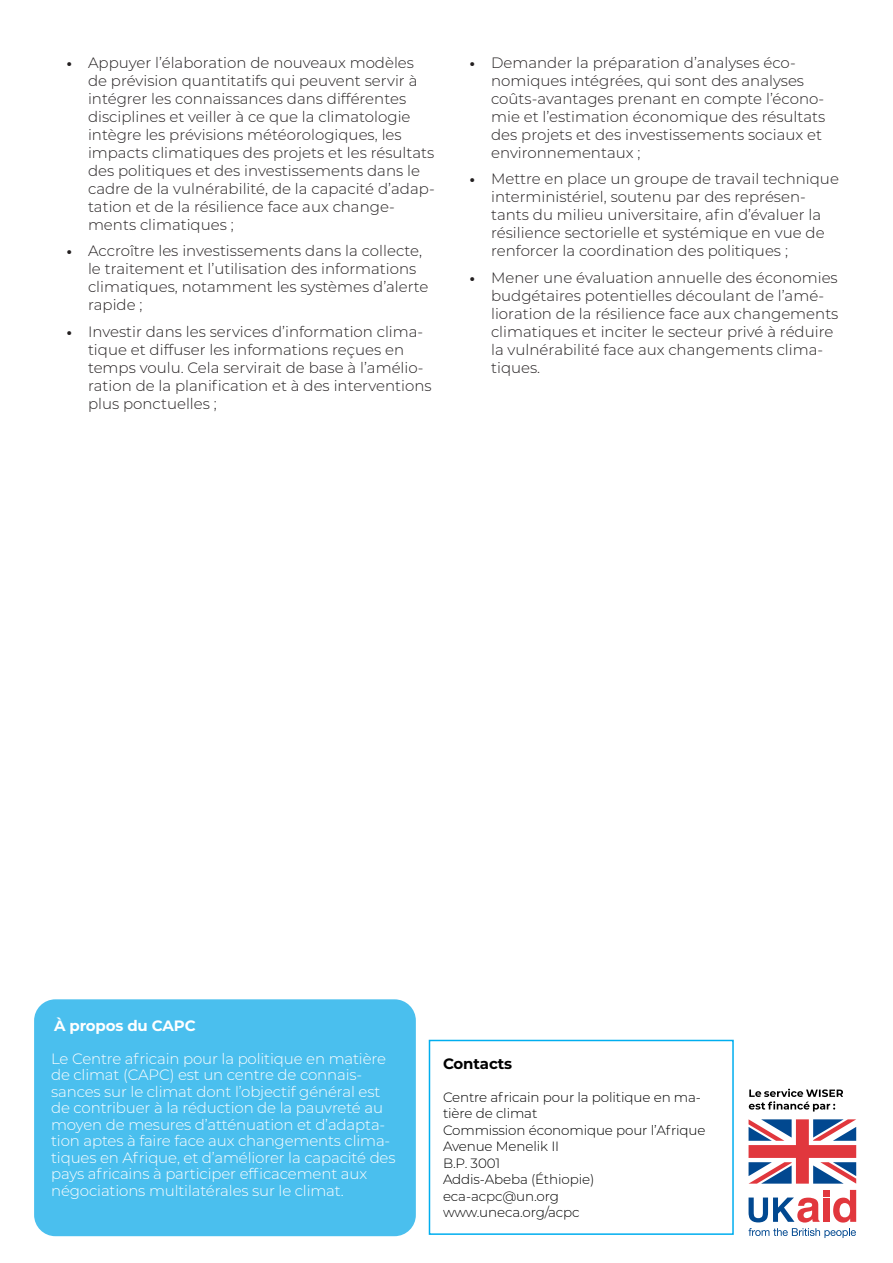
<style>
.page{position:relative;width:893px;height:1263px;background:#fff}
.page>*{position:absolute;margin:0;border:0;box-sizing:border-box;transform-origin:0 0}
.t1{font:300 15px/18px "Montserrat";color:#231f20}
.t2{font:300 15px/16.5px "Montserrat";letter-spacing:-.01em;color:#fff}
.t3{font:700 15px "Montserrat";letter-spacing:-.01em;color:#fff}
.t4{font:700 15px "Montserrat";letter-spacing:-.01em;color:#000}
.t5{font:300 13.5px/16.5px "Montserrat";letter-spacing:-.01em;color:#000}
.s1{font-family:"Myriad Pro";font-weight:700}
</style>
<div class="page">
<div style="left:34px;top:999px;width:382px;height:237px;background:#4abfee;border-radius:21px"></div>
<svg style="left:748px;top:1190px;width:108px;height:32px"></svg>
<svg style="left:748px;top:1119px;width:108px;height:64px"></svg>
<svg style="left:748px;top:1228px;width:108px;height:10px"></svg>
<div style="left:429px;top:1040px;width:305px;height:195px;border:2px solid #00aeef"></div>
<svg style="left:749px;top:1089px;width:94px;height:22px"></svg>
<p class="t1" style="left:88px;top:53px;width:348px;text-indent:-21px"><span class="s1">•</span> Appuyer l’élaboration de nouveaux modèles de prévision quantitatifs qui peuvent servir à intégrer les connaissances dans différentes disciplines et veiller à ce que la climatologie intègre les prévisions météorologiques, les impacts climatiques des projets et les résultats des politiques et des investissements dans le cadre de la vulnérabilité, de la capacité d’adap&shy;tation et de la résilience face aux change&shy;ments climatiques ;</p>
<p class="t1" style="left:88px;top:241px;width:342px;text-indent:-21px"><span class="s1">•</span> Accroître les investissements dans la collecte, le traitement et l’utilisation des informations climatiques, notamment les systèmes d’alerte rapide ;</p>
<p class="t1" style="left:88px;top:322px;width:345px;text-indent:-21px"><span class="s1">•</span> Investir dans les services d’information clima&shy;tique et diffuser les informations reçues en temps voulu. Cela servirait de base à l’amélio&shy;ration de la planification et à des interventions plus ponctuelles ;</p>
<p class="t1" style="left:491px;top:53px;width:336px;text-indent:-21px"><span class="s1">•</span> Demander la préparation d’analyses éco&shy;nomiques intégrées, qui sont des analyses coûts-avantages prenant en compte l’écono&shy;mie et l’estimation économique des résultats des projets et des investissements sociaux et environnementaux ;</p>
<p class="t1" style="left:491px;top:169px;width:349px;text-indent:-21px"><span class="s1">•</span> Mettre en place un groupe de travail technique interministériel, soutenu par des représen&shy;tants du milieu universitaire, afin d’évaluer la résilience sectorielle et systémique en vue de renforcer la coordination des politiques ;</p>
<p class="t1" style="left:491px;top:268px;width:349px;text-indent:-21px"><span class="s1">•</span> Mener une évaluation annuelle des économies budgétaires potentielles découlant de l’amé&shy;lioration de la résilience face aux changements climatiques et inciter le secteur privé à réduire la vulnérabilité face aux changements clima&shy;tiques.</p>
<p class="t3" style="left:54px;top:1015px;width:143px">À propos du CAPC</p>
<p class="t2" style="left:51px;top:1050px;width:346px">Le Centre africain pour la politique en matière de climat (CAPC) est un centre de connais&shy;sances sur le climat dont l’objectif général est de contribuer à la réduction de la pauvreté au moyen de mesures d’atténuation et d’adapta&shy;tion aptes à faire face aux changements clima&shy;tiques en Afrique, et d’améliorer la capacité des pays africains à participer efficacement aux négociations multilatérales sur le climat.</p>
<p class="t4" style="left:443px;top:1052px;width:71px">Contacts</p>
<p class="t5" style="left:443px;top:1088px;width:264px">Centre africain pour la politique en ma&shy;tière de climat<br>Commission économique pour l’Afrique<br>Avenue Menelik II<br>B.P. 3001<br>Addis-Abeba (Éthiopie) eca-acpc@un.org<br>www.uneca.org/acpc</p>
</div>
